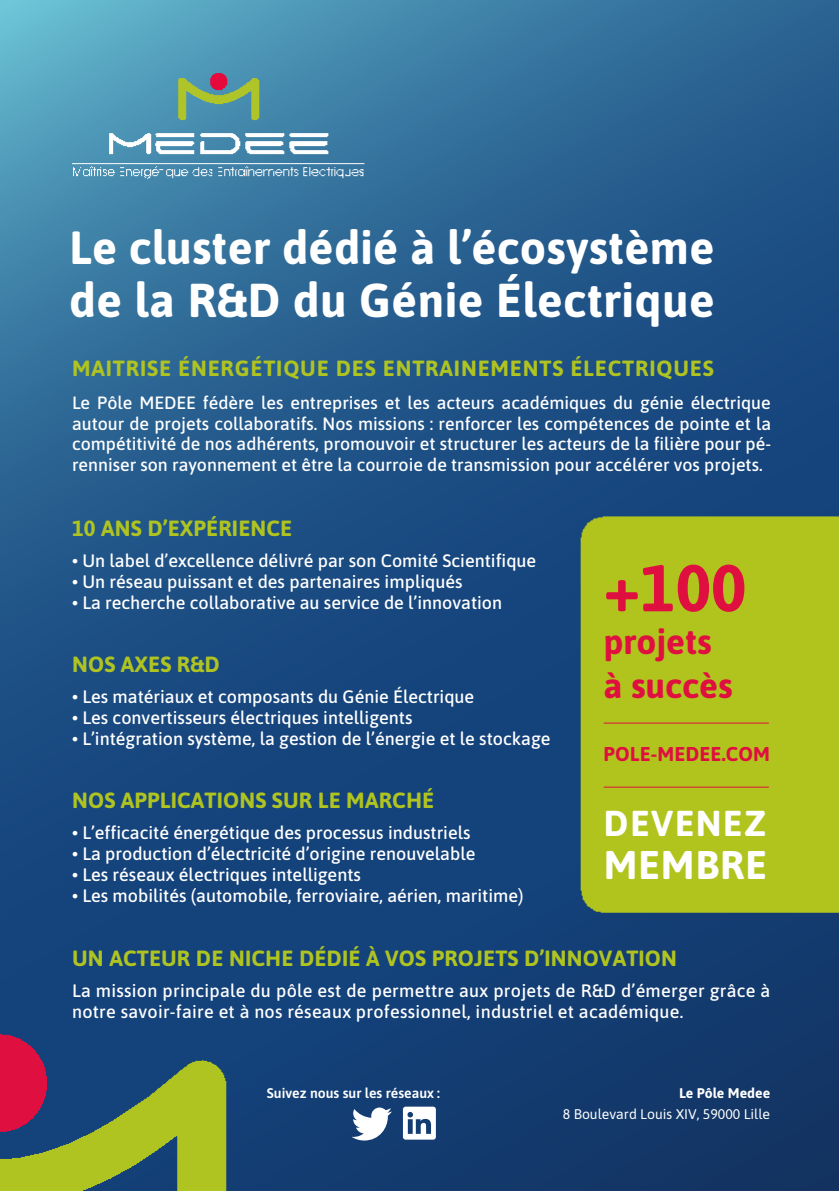
<style>
.page{position:relative;width:839px;height:1191px;background:#fff}
.page>*{position:absolute;margin:0;border:0;box-sizing:border-box;transform-origin:0 0}
.t1{font:700 66px "Asap";color:#df0f40}
.t2{font:700 47.6px "Asap";letter-spacing:.01em;color:#fff}
.t3{font:700 46.4px "Asap";letter-spacing:.005em;color:#fff}
.t4{font:700 40px "Asap";letter-spacing:.02em;color:#fff}
.t5{font:700 36px "Asap";letter-spacing:.04em;color:#fff}
.t6{font:700 35.2px/43.6px "Asap";color:#df0f40}
.t7{font:700 22px "Asap";letter-spacing:.005em;color:#afc321}
.t8{font:700 22px "Asap";letter-spacing:.04em;color:#afc321}
.t9{font:700 20px "Asap";letter-spacing:.01em;color:#df0f40}
.t10{font:500 18px/21px "Asap";color:#fff}
.t11{font:500 17.8px/20.8px "Asap";color:#fff;text-align:justify}
.t12{font:14px "Asap";color:#fff}
.t13{font:600 14px "Asap";color:#fff}
.t14{font:700 14px "Asap";color:#fff}
</style>
<div class="page">
<img style="left:0;top:0;width:838px;height:1191px">
<svg style="left:351px;top:1108px;width:41px;height:33px"></svg>
<svg style="left:403px;top:1107px;width:33px;height:33px"></svg>
<h3 class="t3" style="left:69px;top:221px;width:647px">Le cluster dédié à l’écosystème</h3>
<h2 class="t2" style="left:69px;top:273px;width:647px">de la R&amp;D du Génie Électrique</h2>
<p class="t8" style="left:72px;top:355px;width:643px">MAITRISE ÉNERGÉTIQUE DES ENTRAINEMENTS ÉLECTRIQUES</p>
<p class="t11" style="left:72px;top:392px;width:700px">Le Pôle MEDEE fédère les entreprises et les acteurs académiques du génie électrique autour de projets collaboratifs. Nos missions : renforcer les compétences de pointe et la compétitivité de nos adhérents, promouvoir et structurer les acteurs de la filière pour pé&shy;renniser son rayonnement et être la courroie de transmission pour accélérer vos projets.</p>
<p class="t7" style="left:72px;top:515px;width:222px">10 ANS D’EXPÉRIENCE</p>
<p class="t10" style="left:72px;top:550px;width:465px">• Un label d’excellence délivré par son Comité Scientifique</p>
<p class="t10" style="left:72px;top:571px;width:392px">• Un réseau puissant et des partenaires impliqués</p>
<p class="t10" style="left:72px;top:592px;width:431px">• La recherche collaborative au service de l’innovation</p>
<p class="t7" style="left:72px;top:651px;width:149px">NOS AXES R&amp;D</p>
<p class="t10" style="left:72px;top:686px;width:404px">• Les matériaux et composants du Génie Électrique</p>
<p class="t10" style="left:72px;top:707px;width:342px">• Les convertisseurs électriques intelligents</p>
<p class="t10" style="left:72px;top:728px;width:480px">• L’intégration système, la gestion de l’énergie et le stockage</p>
<p class="t7" style="left:72px;top:787px;width:363px">NOS APPLICATIONS SUR LE MARCHÉ</p>
<p class="t10" style="left:72px;top:822px;width:400px">• L’efficacité énergétique des processus industriels</p>
<p class="t10" style="left:72px;top:843px;width:405px">• La production d’électricité d’origine renouvelable</p>
<p class="t10" style="left:72px;top:864px;width:290px">• Les réseaux électriques intelligents</p>
<p class="t10" style="left:72px;top:885px;width:453px">• Les mobilités (automobile, ferroviaire, aérien, maritime)</p>
<h1 class="t1" style="left:603px;top:550px;width:144px">+100</h1>
<h3 class="t6" style="left:603px;top:620px;width:131px">projets à succès</h3>
<p class="t9" style="left:603px;top:742px;width:168px">POLE-MEDEE.COM</p>
<h3 class="t5" style="left:603px;top:803px;width:164px">DEVENEZ</h3>
<h3 class="t4" style="left:603px;top:841px;width:165px">MEMBRE</h3>
<p class="t7" style="left:72px;top:945px;width:606px">UN ACTEUR DE NICHE DÉDIÉ À VOS PROJETS D’INNOVATION</p>
<p class="t10" style="left:72px;top:980px;width:699px">La mission principale du pôle est de permettre aux projets de R&amp;D d’émerger grâce à notre savoir-faire et à nos réseaux professionnel, industriel et académique.</p>
<p class="t13" style="left:267px;top:1085px;width:175px">Suivez nous sur les réseaux :</p>
<p class="t14" style="left:679px;top:1085px;width:92px">Le Pôle Medee</p>
<p class="t12" style="left:563px;top:1106px;width:209px">8 Boulevard Louis XIV, 59000 Lille</p>
</div>
